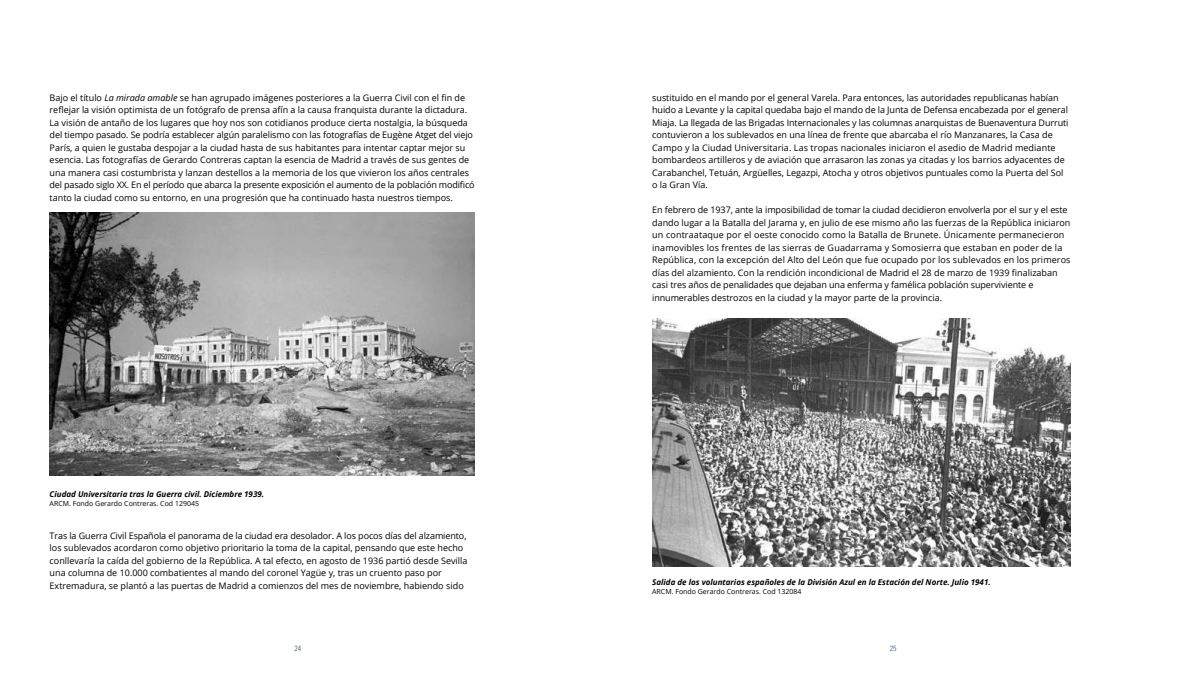
<style>
.page{position:relative;width:1191px;height:681px;background:#fff}
.page>*{position:absolute;margin:0;border:0;box-sizing:border-box;transform-origin:0 0}
.t1{font:9px/12.5px "Open Sans";color:#000}
.t2{font:italic 700 8px "Open Sans";color:#000}
.t3{font:8px "ITC Franklin Gothic Std Bk Cp";color:#576e7a}
.t4{font:7px "Open Sans";color:#000}
.s1{font-style:italic}
.s2{font-style:inherit}
</style>
<div class="page">
<img style="left:50px;top:213px;width:425px;height:262px">
<img style="left:652px;top:318px;width:418px;height:248px">
<p class="t1" style="left:50px;top:91px;width:426px">Bajo el título <span class="s1">La mirada amable</span> se han agrupado imágenes posteriores a la Guerra Civil con el fin de reflejar la visión optimista de un fotógrafo de prensa afín a la causa franquista durante la dictadura.<br>La visión de antaño de los lugares que hoy nos son cotidianos produce cierta nostalgia, la búsqueda del tiempo pasado. Se podría establecer algún paralelismo con las fotografías de Eugène Atget del viejo París, a quien le gustaba despojar a la ciudad hasta de sus habitantes para intentar captar mejor su esencia. Las fotografías de Gerardo Contreras captan la esencia de Madrid a través de sus gentes de una manera casi costumbrista y lanzan destellos a la memoria de los que vivieron los años centrales del pasado siglo <span class="s2">XX</span>. En el período que abarca la presente exposición el aumento de la población modificó tanto la ciudad como su entorno, en una progresión que ha continuado hasta nuestros tiempos.</p>
<p class="t2" style="left:50px;top:488px;width:216px">Ciudad Universitaria tras la Guerra civil. Diciembre 1939.</p>
<p class="t4" style="left:50px;top:498px;width:151px">ARCM. Fondo Gerardo Contreras. Cod 129045</p>
<p class="t1" style="left:50px;top:528px;width:419px">Tras la Guerra Civil Española el panorama de la ciudad era desolador. A los pocos días del alzamiento, los sublevados acordaron como objetivo prioritario la toma de la capital, pensando que este hecho conllevaría la caída del gobierno de la República. A tal efecto, en agosto de 1936 partió desde Sevilla una columna de 10.000 combatientes al mando del coronel Yagüe y, tras un cruento paso por Extremadura, se plantó a las puertas de Madrid a comienzos del mes de noviembre, habiendo sido</p>
<p class="t1" style="left:652px;top:91px;width:418px">sustituido en el mando por el general Varela. Para entonces, las autoridades republicanas habían huido a Levante y la capital quedaba bajo el mando de la Junta de Defensa encabezada por el general Miaja. La llegada de las Brigadas Internacionales y las columnas anarquistas de Buenaventura Durruti contuvieron a los sublevados en una línea de frente que abarcaba el río Manzanares, la Casa de Campo y la Ciudad Universitaria. Las tropas nacionales iniciaron el asedio de Madrid mediante bombardeos artilleros y de aviación que arrasaron las zonas ya citadas y los barrios adyacentes de Carabanchel, Tetuán, Argüelles, Legazpi, Atocha y otros objetivos puntuales como la Puerta del Sol o la Gran Vía.</p>
<p class="t1" style="left:652px;top:203px;width:420px">En febrero de 1937, ante la imposibilidad de tomar la ciudad decidieron envolverla por el sur y el este dando lugar a la Batalla del Jarama y, en julio de ese mismo año las fuerzas de la República iniciaron un contraataque por el oeste conocido como la Batalla de Brunete. Únicamente permanecieron inamovibles los frentes de las sierras de Guadarrama y Somosierra que estaban en poder de la República, con la excepción del Alto del León que fue ocupado por los sublevados en los primeros días del alzamiento. Con la rendición incondicional de Madrid el 28 de marzo de 1939 finalizaban casi tres años de penalidades que dejaban una enferma y famélica población superviviente e innumerables destrozos en la ciudad y la mayor parte de la provincia.</p>
<p class="t2" style="left:652px;top:576px;width:340px">Salida de los voluntarios españoles de la División Azul en la Estación del Norte. Julio 1941.</p>
<p class="t4" style="left:652px;top:586px;width:151px">ARCM. Fondo Gerardo Contreras. Cod 132084</p>
<p class="t3" style="left:294px;top:643px;width:8px">24</p>
<p class="t3" style="left:890px;top:643px;width:8px">25</p>
</div>
